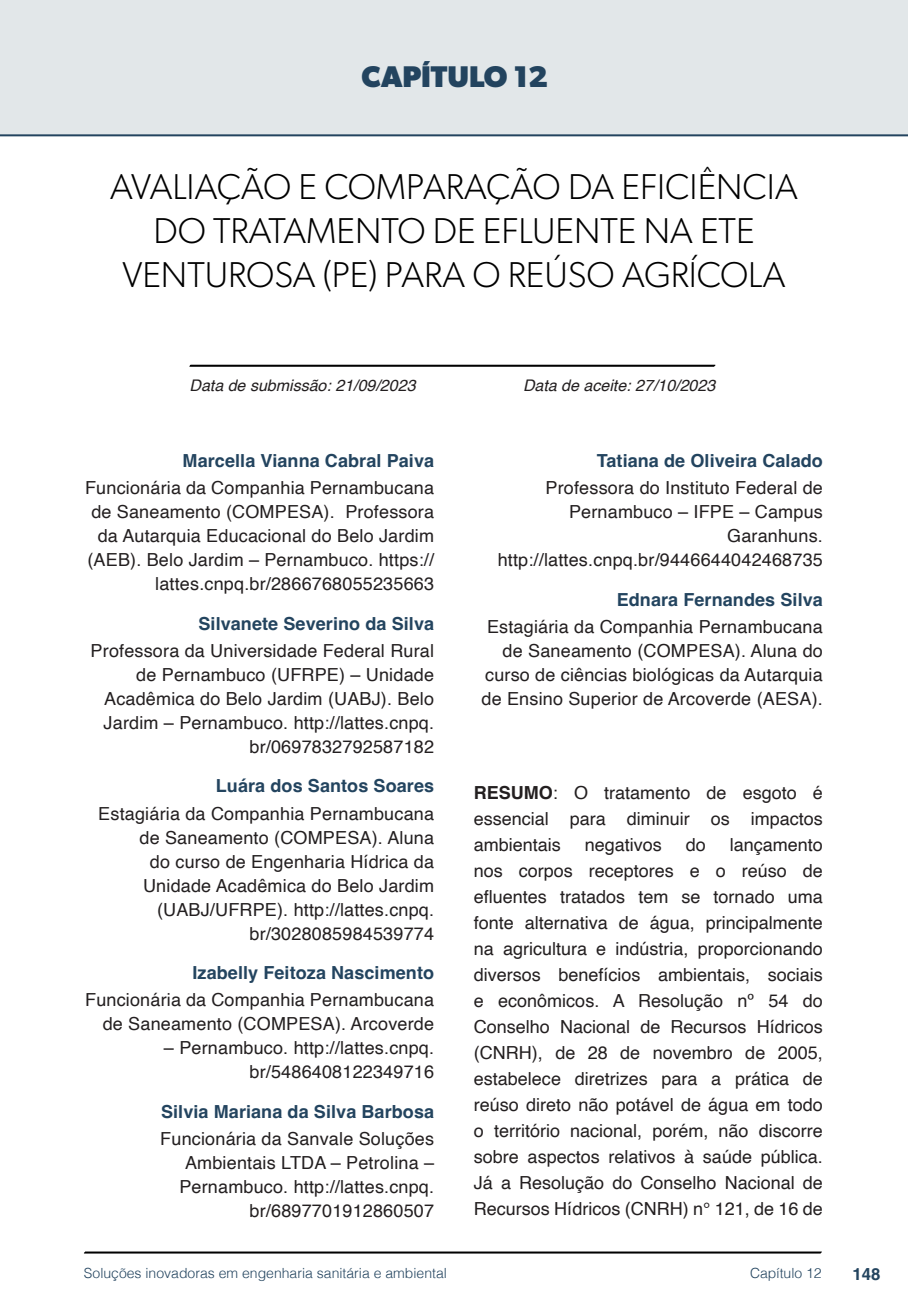
<style>
.page{position:relative;width:908px;height:1304px;background:#fff}
.page>*{position:absolute;margin:0;border:0;box-sizing:border-box;transform-origin:0 0}
.t1{font:300 36px/44px "Gibson";color:#000;text-align:center}
.t2{font:700 30px "Gibson";color:#23445f}
.t3{font:18px/24px "Helvetica";letter-spacing:.01em;color:#231f20;text-align:right}
.t4{font:700 18px "Helvetica";letter-spacing:.005em;color:#23445f}
.t5{font:700 16.8px "Helvetica";color:#23445f}
.t6{font:italic 16px "Helvetica";color:#231f20}
.t7{font:300 14px "Helvetica";color:#23445f}
.s1{font-weight:700}
</style>
<div class="page">
<svg style="left:84px;top:1251px;width:737px;height:3px;background:#515151"></svg>
<svg style="left:189px;top:364px;width:526px;height:3px;background:#4f4f4f"></svg>
<div style="left:0;top:0;width:907px;height:136px;background:#e2e7e9"></div>
<div style="left:44px;top:72px;width:68px;height:61px;background:#e2e7e9"></div>
<h2 class="t2" style="left:361px;top:58px;width:188px">CAPÍTULO 12</h2>
<h1 class="t1" style="left:110px;top:164px;width:688px">AVALIAÇÃO E COMPARAÇÃO DA EFICIÊNCIA<br>DO TRATAMENTO DE EFLUENTE NA ETE<br>VENTUROSA (PE) PARA O REÚSO AGRÍCOLA</h1>
<p class="t6" style="left:189px;top:373px;width:227px">Data de submissão: 21/09/2023</p>
<p class="t6" style="left:523px;top:373px;width:194px">Data de aceite: 27/10/2023</p>
<p class="t4" style="left:182px;top:450px;width:253px">Marcella Vianna Cabral Paiva</p>
<p class="t3" style="left:85px;top:477px;width:350px">Funcionária da Companhia Pernambucana de Saneamento (COMPESA). Professora da Autarquia Educacional do Belo Jardim (AEB). Belo Jardim – Pernambuco. https:// lattes.cnpq.br/2866768055235663</p>
<p class="t4" style="left:198px;top:612px;width:237px">Silvanete Severino da Silva</p>
<p class="t3" style="left:91px;top:639px;width:345px">Professora da Universidade Federal Rural de Pernambuco (UFRPE) – Unidade Acadêmica do Belo Jardim (UABJ). Belo Jardim – Pernambuco. http://lattes.cnpq. br/0697832792587182</p>
<p class="t4" style="left:216px;top:775px;width:220px">Luára dos Santos Soares</p>
<p class="t3" style="left:98px;top:802px;width:337px">Estagiária da Companhia Pernambucana de Saneamento (COMPESA). Aluna<br>do curso de Engenharia Hídrica da<br>Unidade Acadêmica do Belo Jardim (UABJ/UFRPE). http://lattes.cnpq. br/3028085984539774</p>
<p class="t4" style="left:192px;top:962px;width:243px">Izabelly Feitoza Nascimento</p>
<p class="t3" style="left:85px;top:989px;width:350px">Funcionária da Companhia Pernambucana de Saneamento (COMPESA). Arcoverde</p>
<p class="t3" style="left:164px;top:1037px;width:271px">– Pernambuco. http://lattes.cnpq. br/5486408122349716</p>
<p class="t4" style="left:161px;top:1100px;width:274px">Silvia Mariana da Silva Barbosa</p>
<p class="t3" style="left:160px;top:1127px;width:275px">Funcionária da Sanvale Soluções<br>Ambientais LTDA – Petrolina –<br>Pernambuco. http://lattes.cnpq. br/6897701912860507</p>
<p class="t4" style="left:596px;top:450px;width:228px">Tatiana de Oliveira Calado</p>
<p class="t3" style="left:497px;top:476px;width:326px">Professora do Instituto Federal de<br>Pernambuco – IFPE – Campus<br>Garanhuns. http://lattes.cnpq.br/9446644042468735</p>
<p class="t4" style="left:616px;top:588px;width:207px">Ednara Fernandes Silva</p>
<p class="t3" style="left:481px;top:615px;width:343px">Estagiária da Companhia Pernambucana de Saneamento (COMPESA). Aluna do curso de ciências biológicas da Autarquia de Ensino Superior de Arcoverde (AESA).</p>
<p class="t3" style="left:473px;top:780px;width:350px;line-height:26px;text-align:justify"><span class="s1">RESUMO</span>: O tratamento de esgoto é essencial para diminuir os impactos ambientais</p>
<p class="t3" style="left:584px;top:833px;width:79px">negativos</p>
<p class="t3" style="left:685px;top:833px;width:22px">do</p>
<p class="t3" style="left:473px;top:832px;width:350px;line-height:26px;text-align:justify;text-indent:256px">lançamento nos corpos receptores e o reúso de efluentes tratados tem se tornado uma fonte alternativa de água, principalmente na agricultura e indústria, proporcionando diversos benefícios ambientais, sociais e econômicos. A Resolução nº 54 do Conselho Nacional de Recursos Hídricos (CNRH), de 28 de novembro de 2005, estabelece diretrizes para a prática de reúso direto não potável de água em todo o território nacional, porém, não discorre sobre aspectos relativos à saúde pública.<br>Já a Resolução do Conselho Nacional de Recursos Hídricos (CNRH) n° 121, de 16 de</p>
<p class="t7" style="left:84px;top:1261px;width:364px">Soluções inovadoras em engenharia sanitária e ambiental</p>
<p class="t7" style="left:749px;top:1261px;width:73px">Capítulo 12</p>
<p class="t5" style="left:851px;top:1264px;width:30px">148</p>
</div>
